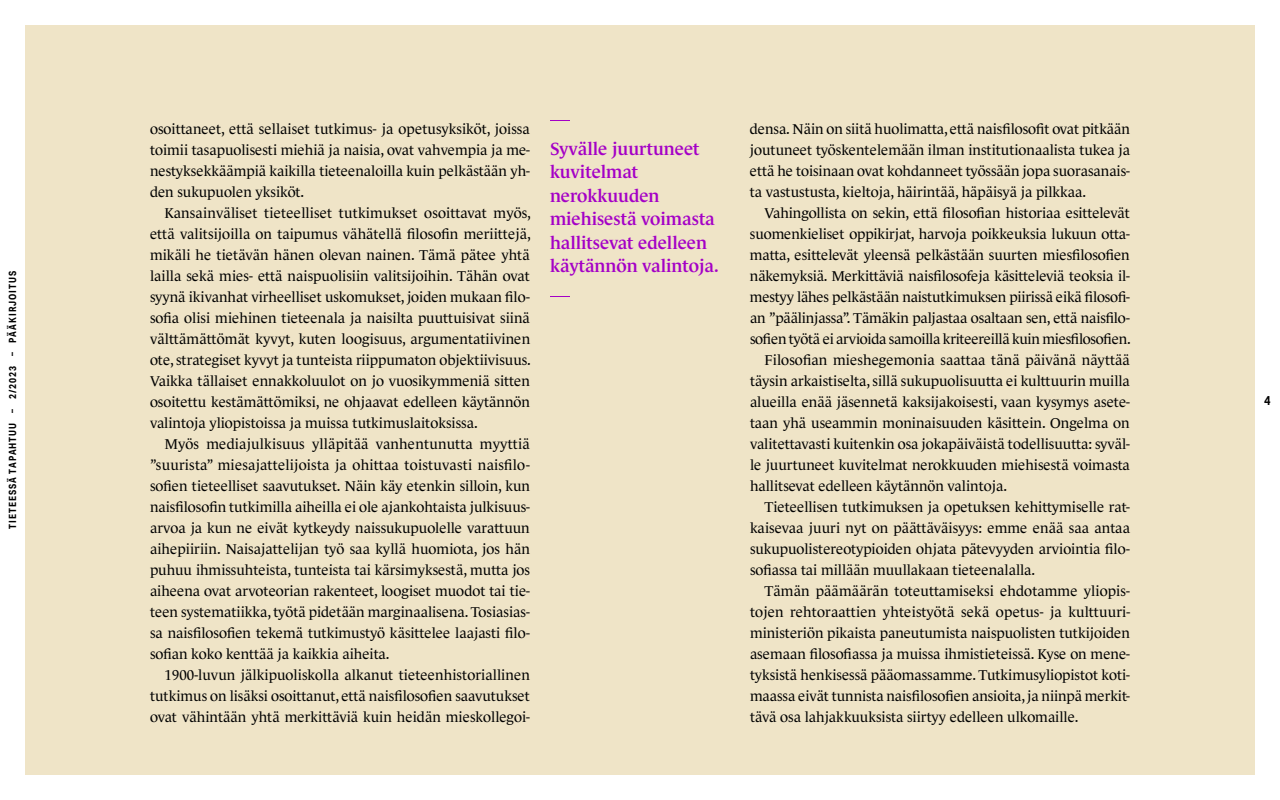
<style>
.page{position:relative;width:1280px;height:800px;background:#fff}
.page>*{position:absolute;margin:0;border:0;box-sizing:border-box;transform-origin:0 0}
.t1{font:600 18px/23.4px "Le Monde Journal Std";color:#a400c6}
.Pääkirjoitus_-_L{font:14.5px/21px "Le Monde Journal Std";color:#000;text-align:justify}
.t2{font:700 13px "Aktiv Grotesk Cd";color:#000}
.t3{font:700 10px "Aktiv Grotesk Cd";letter-spacing:.1em;color:#000}
</style>
<div class="page">
<div style="left:25px;top:25px;width:1230px;height:750px;background:#efe4c7"></div>
<svg style="left:550px;top:120px;width:20px;height:1px"></svg>
<svg style="left:550px;top:296px;width:20px;height:1px"></svg>
<p class="t3" style="left:6px;top:529px;width:260px;rotate:-90deg">TIETEESSÄ TAPAHTUU – 2/2023 – PÄÄKIRJOITUS</p>
<p class="Pääkirjoitus_-_L" style="left:150px;top:118px;width:382px">osoittaneet, että sellaiset tutkimus- ja opetusyksiköt, joissa toimii tasapuolisesti miehiä ja naisia, ovat vahvempia ja me&shy;nestyksekkäämpiä kaikilla tieteenaloilla kuin pelkästään yh&shy;den sukupuolen yksiköt.</p>
<p class="Pääkirjoitus_-_L" style="left:150px;top:202px;width:382px;text-indent:14px">Kansainväliset tieteelliset tutkimukset osoittavat myös, että valitsijoilla on taipumus vähätellä filosofin meriittejä, mikäli he tietävän hänen olevan nainen. Tämä pätee yhtä lailla sekä mies- että naispuolisiin valitsijoihin. Tähän ovat syynä ikivanhat virheelliset uskomukset, joiden mukaan filo&shy;sofia olisi miehinen tieteenala ja naisilta puuttuisivat siinä välttämättömät kyvyt, kuten loogisuus, argumentatiivinen ote, strategiset kyvyt ja tunteista riippumaton objektiivisuus.<br>Vaikka tällaiset ennakkoluulot on jo vuosikymmeniä sitten osoitettu kestämättömiksi, ne ohjaavat edelleen käytännön valintoja yliopistoissa ja muissa tutkimuslaitoksissa.</p>
<p class="Pääkirjoitus_-_L" style="left:150px;top:433px;width:382px;text-indent:14px">Myös mediajulkisuus ylläpitää vanhentunutta myyttiä ”suurista” miesajattelijoista ja ohittaa toistuvasti naisfilo&shy;sofien tieteelliset saavutukset. Näin käy etenkin silloin, kun naisfilosofin tutkimilla aiheilla ei ole ajankohtaista julkisuus&shy;arvoa ja kun ne eivät kytkeydy naissukupuolelle varattuun aihepiiriin. Naisajattelijan työ saa kyllä huomiota, jos hän puhuu ihmissuhteista, tunteista tai kärsimyksestä, mutta jos aiheena ovat arvoteorian rakenteet, loogiset muodot tai tie&shy;teen systematiikka, työtä pidetään marginaalisena. Tosiasias&shy;sa naisfilosofien tekemä tutkimustyö käsittelee laajasti filo&shy;sofian koko kenttää ja kaikkia aiheita.</p>
<p class="Pääkirjoitus_-_L" style="left:150px;top:664px;width:382px;text-indent:14px">1900-luvun jälkipuoliskolla alkanut tieteenhistoriallinen tutkimus on lisäksi osoittanut, että naisfilosofien saavutukset ovat vähintään yhtä merkittäviä kuin heidän mieskollegoi-</p>
<p class="t1" style="left:550px;top:137px;width:170px">Syvälle juurtuneet kuvitelmat nerokkuuden miehisestä voimasta hallitsevat edelleen käytännön valintoja.</p>
<p class="Pääkirjoitus_-_L" style="left:750px;top:118px;width:382px">densa. Näin on siitä huolimatta, että naisfilosofit ovat pitkään joutuneet työskentelemään ilman institutionaalista tukea ja että he toisinaan ovat kohdanneet työssään jopa suorasanais&shy;ta vastustusta, kieltoja, häirintää, häpäisyä ja pilkkaa.</p>
<p class="Pääkirjoitus_-_L" style="left:750px;top:202px;width:382px;text-indent:14px">Vahingollista on sekin, että filosofian historiaa esittelevät suomenkieliset oppikirjat, harvoja poikkeuksia lukuun otta&shy;matta, esittelevät yleensä pelkästään suurten miesfilosofien näkemyksiä. Merkittäviä naisfilosofeja käsitteleviä teoksia il&shy;mestyy lähes pelkästään naistutkimuksen piirissä eikä filosofi&shy;an ”päälinjassa”. Tämäkin paljastaa osaltaan sen, että naisfilo&shy;sofien työtä ei arvioida samoilla kriteereillä kuin miesfilosofien.</p>
<p class="Pääkirjoitus_-_L" style="left:750px;top:349px;width:382px;text-indent:14px">Filosofian mieshegemonia saattaa tänä päivänä näyttää täysin arkaistiselta, sillä sukupuolisuutta ei kulttuurin muilla alueilla enää jäsennetä kaksijakoisesti, vaan kysymys asete&shy;taan yhä useammin moninaisuuden käsittein. Ongelma on valitettavasti kuitenkin osa jokapäiväistä todellisuutta: syväl&shy;le juurtuneet kuvitelmat nerokkuuden miehisestä voimasta hallitsevat edelleen käytännön valintoja.</p>
<p class="Pääkirjoitus_-_L" style="left:750px;top:496px;width:382px;text-indent:14px">Tieteellisen tutkimuksen ja opetuksen kehittymiselle rat&shy;kaisevaa juuri nyt on päättäväisyys: emme enää saa antaa sukupuolistereotypioiden ohjata pätevyyden arviointia filo&shy;sofiassa tai millään muullakaan tieteenalalla.</p>
<p class="Pääkirjoitus_-_L" style="left:750px;top:580px;width:382px;text-indent:14px">Tämän päämäärän toteuttamiseksi ehdotamme yliopis&shy;tojen rehtoraattien yhteistyötä sekä opetus- ja kulttuuri&shy;ministeriön pikaista paneutumista naispuolisten tutkijoiden asemaan filosofiassa ja muissa ihmistieteissä. Kyse on mene&shy;tyksistä henkisessä pääomassamme. Tutkimusyliopistot koti&shy;maassa eivät tunnista naisfilosofien ansioita, ja niinpä merkit&shy;tävä osa lahjakkuuksista siirtyy edelleen ulkomaille.</p>
<p class="t2" style="left:1264px;top:392px;width:8px">4</p>
</div>
